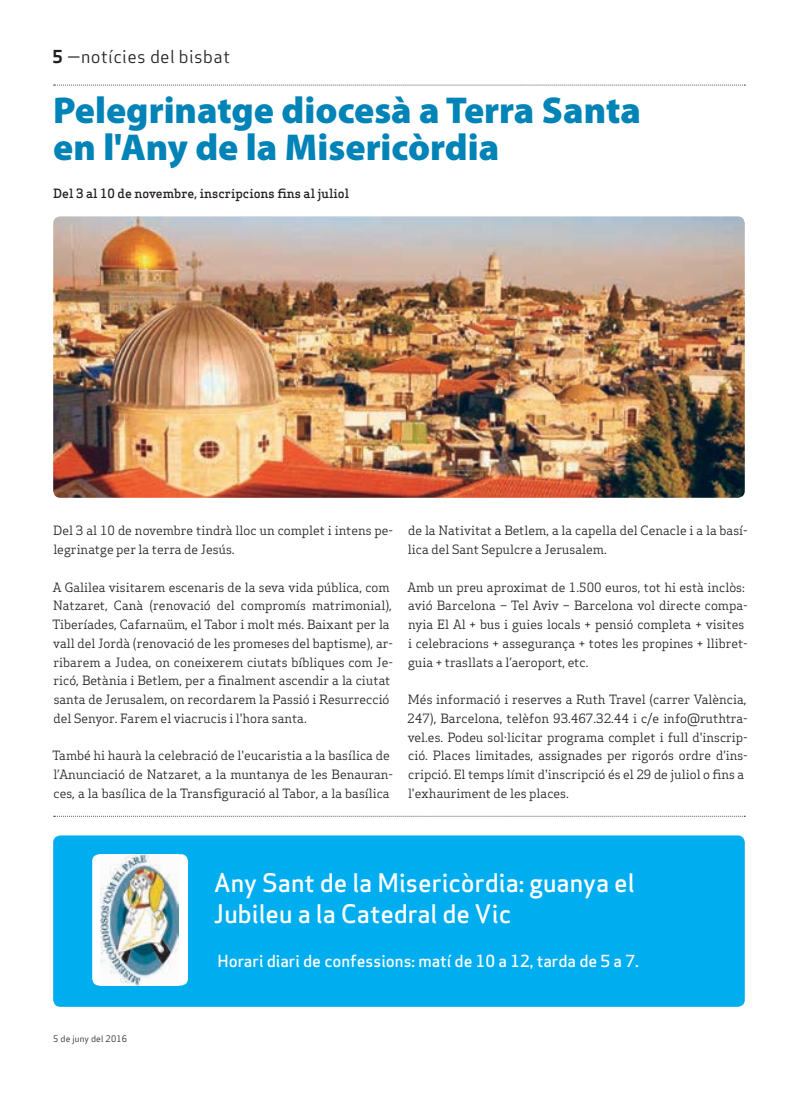
<style>
.page{position:relative;width:798px;height:1099px;background:#fff}
.page>*{position:absolute;margin:0;border:0;box-sizing:border-box;transform-origin:0 0}
.Titulars{font:900 37.5px/37.5px "Myriad Pro";color:#0083b6}
.t1{font:25px/31.2px "Apex Sans Medium T";color:#fff}
.Capçalera{font:17.5px "Apex Sans Book T";letter-spacing:.02em;color:#231f20}
.t2{font:16.25px "Apex Sans Medium T";color:#fff}
.Text_General{font:12.5px/18.8px "Apex Serif";color:#231f20}
.Autors{font:500 12.5px "Apex Serif";color:#231f20}
.Data_Peu{font:8.75px "Apex Sans Book T";letter-spacing:.02em;color:#231f20}
.s1{font-family:"Apex Sans Bold T"}
</style>
<div class="page">
<svg style="left:54px;top:85px;width:691px;height:1px"></svg>
<div style="left:53px;top:835px;width:691px;height:171px;background:#00aeef;border-radius:7px"></div>
<div style="left:92px;top:854px;width:96px;height:131px;background:#fff;border-radius:7px"></div>
<img style="left:100px;top:854px;width:79px;height:131px">
<svg style="left:54px;top:815px;width:691px;height:1px"></svg>
<img style="left:53px;top:216px;width:691px;height:282px">
<p class="Capçalera" style="left:52px;top:46px;width:179px"><span class="s1">5</span> —notícies del bisbat</p>
<p class="Titulars" style="left:53px;top:90px;width:589px">Pelegrinatge diocesà a Terra Santa en l'Any de la Misericòrdia</p>
<p class="Autors" style="left:53px;top:185px;width:297px">Del 3 al 10 de novembre, inscripcions fins al juliol</p>
<p class="Text_General" style="left:53px;top:521px;width:341px">Del 3 al 10 de novembre tindrà lloc un complet i intens pe&shy;legrinatge per la terra de Jesús.</p>
<p class="Text_General" style="left:52px;top:577px;width:342px">A Galilea visitarem escenaris de la seva vida pública, com Natzaret, Canà (renovació del compromís matrimonial), Tiberíades, Cafarnaüm, el Tabor i molt més. Baixant per la vall del Jordà (renovació de les promeses del baptisme), ar&shy;ribarem a Judea, on coneixerem ciutats bíbliques com Je&shy;ricó, Betània i Betlem, per a finalment ascendir a la ciutat santa de Jerusalem, on recordarem la Passió i Resurrecció del Senyor. Farem el viacrucis i l'hora santa.</p>
<p class="Text_General" style="left:52px;top:746px;width:342px">També hi haurà la celebració de l'eucaristia a la basílica de l’Anunciació de Natzaret, a la muntanya de les Benauran&shy;ces, a la basílica de la Transfiguració al Tabor, a la basílica</p>
<p class="Text_General" style="left:408px;top:521px;width:341px">de la Nativitat a Betlem, a la capella del Cenacle i a la basí&shy;lica del Sant Sepulcre a Jerusalem.</p>
<p class="Text_General" style="left:407px;top:577px;width:342px">Amb un preu aproximat de 1.500 euros, tot hi està inclòs: avió Barcelona – Tel Aviv – Barcelona vol directe compa&shy;nyia El Al + bus i guies locals + pensió completa + visites i celebracions + assegurança + totes les propines + llibret&shy;guia + trasllats a l’aeroport, etc.</p>
<p class="Text_General" style="left:407px;top:690px;width:342px">Més informació i reserves a Ruth Travel (carrer València, 247), Barcelona, telèfon 93.467.32.44 i c/e info@ruthtra&shy;vel.es. Podeu sol·licitar programa complet i full d'inscrip&shy;ció. Places limitades, assignades per rigorós ordre d’ins&shy;cripció. El temps límit d'inscripció és el 29 de juliol o fins a l'exhauriment de les places.</p>
<p class="Data_Peu" style="left:53px;top:1032px;width:75px">5 de juny del 2016</p>
<p class="t1" style="left:213px;top:866px;width:422px">Any Sant de la Misericòrdia: guanya el<br>Jubileu a la Catedral de Vic</p>
<p class="t2" style="left:217px;top:950px;width:422px">Horari diari de confessions: matí de 10 a 12, tarda de 5 a 7.</p>
</div>
